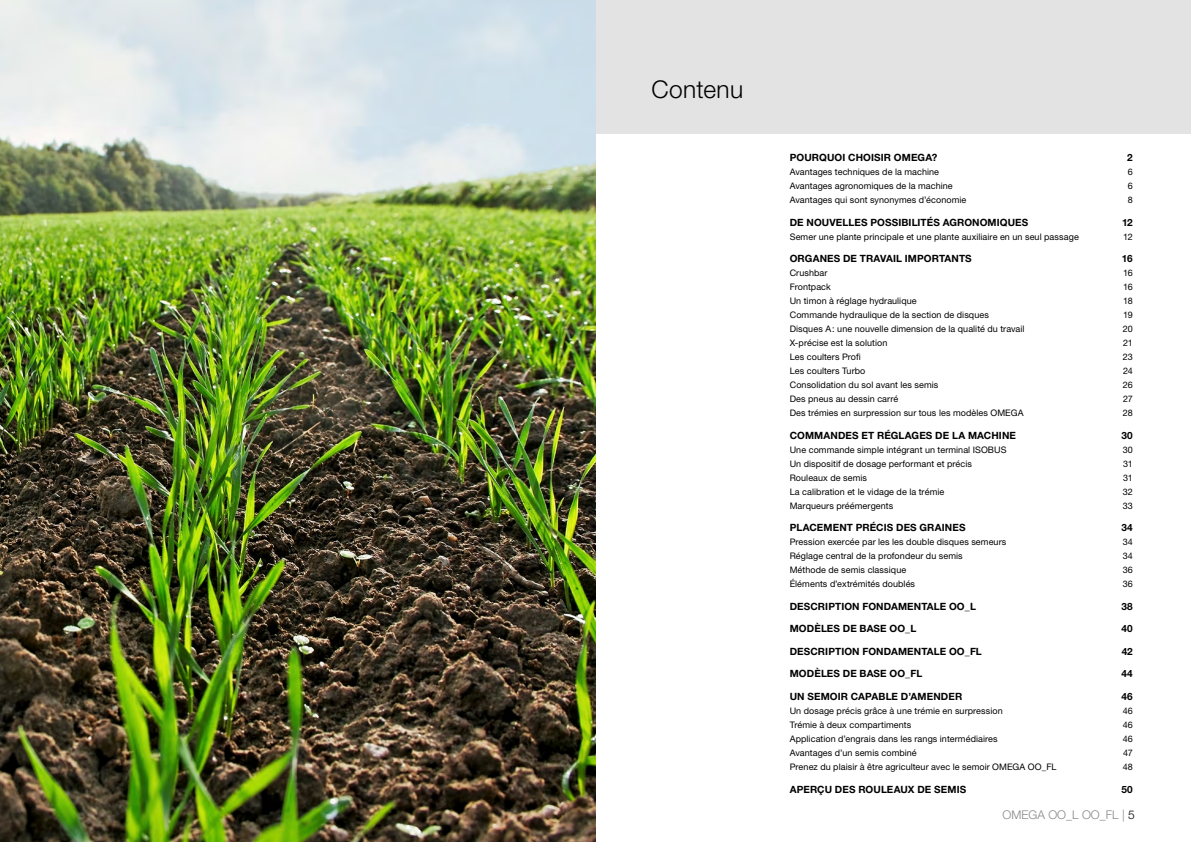
<style>
.page{position:relative;width:1191px;height:842px;background:#fff}
.page>*{position:absolute;margin:0;border:0;box-sizing:border-box;transform-origin:0 0}
.Nadpis_1{font:300 24.5px "Helvetica Neue LT Pro";letter-spacing:.015em;color:#000}
.t1{font:300 12px "Helvetica Neue LT Pro";color:#878787}
.Obsah1{font:700 10px "Helvetica Neue LT Pro";letter-spacing:.01em;color:#000}
.Obsah2{font:9px "Helvetica Neue LT Pro";letter-spacing:.01em;color:#000}
.s1{color:#000}
</style>
<div class="page">
<div style="left:595px;top:0;width:596px;height:133px;background:#e3e3e3"></div>
<img style="left:0;top:0;width:595px;height:842px">
<p class="Nadpis_1" style="left:651px;top:74px;width:93px">Contenu</p>
<p class="Obsah1" style="left:789px;top:152px;width:149px">POURQUOI CHOISIR OMEGA?</p>
<p class="Obsah1" style="left:1127px;top:152px;width:7px">2</p>
<p class="Obsah2" style="left:789px;top:167px;width:151px">Avantages techniques de la machine</p>
<p class="Obsah2" style="left:1127px;top:167px;width:7px">6</p>
<p class="Obsah2" style="left:789px;top:181px;width:165px">Avantages agronomiques de la machine</p>
<p class="Obsah2" style="left:1127px;top:181px;width:7px">6</p>
<p class="Obsah2" style="left:789px;top:195px;width:178px">Avantages qui sont synonymes d’économie</p>
<p class="Obsah2" style="left:1127px;top:195px;width:7px">8</p>
<p class="Obsah1" style="left:789px;top:216px;width:240px">DE NOUVELLES POSSIBILITÉS AGRONOMIQUES</p>
<p class="Obsah1" style="left:1122px;top:216px;width:12px">12</p>
<p class="Obsah2" style="left:789px;top:231px;width:290px">Semer une plante principale et une plante auxiliaire en un seul passage</p>
<p class="Obsah2" style="left:1123px;top:231px;width:11px">12</p>
<p class="Obsah1" style="left:789px;top:253px;width:183px">ORGANES DE TRAVAIL IMPORTANTS</p>
<p class="Obsah1" style="left:1122px;top:253px;width:12px">16</p>
<p class="Obsah2" style="left:789px;top:268px;width:39px">Crushbar</p>
<p class="Obsah2" style="left:1123px;top:268px;width:11px">16</p>
<p class="Obsah2" style="left:789px;top:282px;width:43px">Frontpack</p>
<p class="Obsah2" style="left:1123px;top:282px;width:11px">16</p>
<p class="Obsah2" style="left:789px;top:296px;width:128px">Un timon à réglage hydraulique</p>
<p class="Obsah2" style="left:1123px;top:296px;width:11px">18</p>
<p class="Obsah2" style="left:789px;top:310px;width:201px">Commande hydraulique de la section de disques</p>
<p class="Obsah2" style="left:1123px;top:310px;width:11px">19</p>
<p class="Obsah2" style="left:789px;top:324px;width:236px">Disques A: une nouvelle dimension de la qualité du travail</p>
<p class="Obsah2" style="left:1122px;top:324px;width:11px">20</p>
<p class="Obsah2" style="left:789px;top:338px;width:99px">X-précise est la solution</p>
<p class="Obsah2" style="left:1123px;top:338px;width:11px">21</p>
<p class="Obsah2" style="left:789px;top:352px;width:73px">Les coulters Profi</p>
<p class="Obsah2" style="left:1122px;top:352px;width:11px">23</p>
<p class="Obsah2" style="left:789px;top:366px;width:77px">Les coulters Turbo</p>
<p class="Obsah2" style="left:1123px;top:366px;width:11px">24</p>
<p class="Obsah2" style="left:789px;top:380px;width:150px">Consolidation du sol avant les semis</p>
<p class="Obsah2" style="left:1122px;top:380px;width:11px">26</p>
<p class="Obsah2" style="left:789px;top:394px;width:110px">Des pneus au dessin carré</p>
<p class="Obsah2" style="left:1123px;top:394px;width:11px">27</p>
<p class="Obsah2" style="left:789px;top:408px;width:235px">Des trémies en surpression sur tous les modèles OMEGA</p>
<p class="Obsah2" style="left:1123px;top:408px;width:11px">28</p>
<p class="Obsah1" style="left:789px;top:429px;width:228px">COMMANDES ET RÉGLAGES DE LA MACHINE</p>
<p class="Obsah1" style="left:1121px;top:429px;width:13px">30</p>
<p class="Obsah2" style="left:789px;top:444px;width:218px">Une commande simple intégrant un terminal ISOBUS</p>
<p class="Obsah2" style="left:1122px;top:444px;width:12px">30</p>
<p class="Obsah2" style="left:789px;top:458px;width:184px">Un dispositif de dosage performant et précis</p>
<p class="Obsah2" style="left:1123px;top:458px;width:11px">31</p>
<p class="Obsah2" style="left:789px;top:472px;width:79px">Rouleaux de semis</p>
<p class="Obsah2" style="left:1123px;top:472px;width:11px">31</p>
<p class="Obsah2" style="left:789px;top:486px;width:156px">La calibration et le vidage de la trémie</p>
<p class="Obsah2" style="left:1122px;top:486px;width:12px">32</p>
<p class="Obsah2" style="left:789px;top:500px;width:105px">Marqueurs préémergents</p>
<p class="Obsah2" style="left:1122px;top:500px;width:12px">33</p>
<p class="Obsah1" style="left:789px;top:522px;width:177px">PLACEMENT PRÉCIS DES GRAINES</p>
<p class="Obsah1" style="left:1121px;top:522px;width:13px">34</p>
<p class="Obsah2" style="left:789px;top:537px;width:218px">Pression exercée par les les double disques semeurs</p>
<p class="Obsah2" style="left:1122px;top:537px;width:12px">34</p>
<p class="Obsah2" style="left:789px;top:551px;width:174px">Réglage central de la profondeur du semis</p>
<p class="Obsah2" style="left:1122px;top:551px;width:12px">34</p>
<p class="Obsah2" style="left:789px;top:565px;width:118px">Méthode de semis classique</p>
<p class="Obsah2" style="left:1122px;top:565px;width:12px">36</p>
<p class="Obsah2" style="left:789px;top:579px;width:127px">Éléments d’extrémités doublés</p>
<p class="Obsah2" style="left:1122px;top:579px;width:12px">36</p>
<p class="Obsah1" style="left:789px;top:600px;width:188px">DESCRIPTION FONDAMENTALE OO_L</p>
<p class="Obsah1" style="left:1121px;top:600px;width:13px">38</p>
<p class="Obsah1" style="left:789px;top:623px;width:128px">MODÈLES DE BASE OO_L</p>
<p class="Obsah1" style="left:1121px;top:623px;width:13px">40</p>
<p class="Obsah1" style="left:789px;top:645px;width:194px">DESCRIPTION FONDAMENTALE OO_FL</p>
<p class="Obsah1" style="left:1121px;top:645px;width:13px">42</p>
<p class="Obsah1" style="left:789px;top:668px;width:134px">MODÈLES DE BASE OO_FL</p>
<p class="Obsah1" style="left:1121px;top:668px;width:13px">44</p>
<p class="Obsah1" style="left:789px;top:690px;width:174px">UN SEMOIR CAPABLE D’AMENDER</p>
<p class="Obsah1" style="left:1121px;top:690px;width:13px">46</p>
<p class="Obsah2" style="left:789px;top:705px;width:215px">Un dosage précis grâce à une trémie en surpression</p>
<p class="Obsah2" style="left:1122px;top:705px;width:12px">46</p>
<p class="Obsah2" style="left:789px;top:719px;width:123px">Trémie à deux compartiments</p>
<p class="Obsah2" style="left:1122px;top:719px;width:12px">46</p>
<p class="Obsah2" style="left:789px;top:733px;width:209px">Application d’engrais dans les rangs intermédiaires</p>
<p class="Obsah2" style="left:1122px;top:733px;width:12px">46</p>
<p class="Obsah2" style="left:789px;top:747px;width:129px">Avantages d’un semis combiné</p>
<p class="Obsah2" style="left:1123px;top:747px;width:11px">47</p>
<p class="Obsah2" style="left:789px;top:761px;width:268px">Prenez du plaisir à être agriculteur avec le semoir OMEGA OO_FL</p>
<p class="Obsah2" style="left:1122px;top:761px;width:12px">48</p>
<p class="Obsah1" style="left:789px;top:783px;width:178px">APERÇU DES ROULEAUX DE SEMIS</p>
<p class="Obsah1" style="left:1121px;top:783px;width:13px">50</p>
<h2 class="t1" style="left:1002px;top:807px;width:19px">Omega</h2>
<h2 class="t1" style="left:1048px;top:807px;width:88px">OO_L OO_FL | <span class="s1">5</span></h2>
</div>
